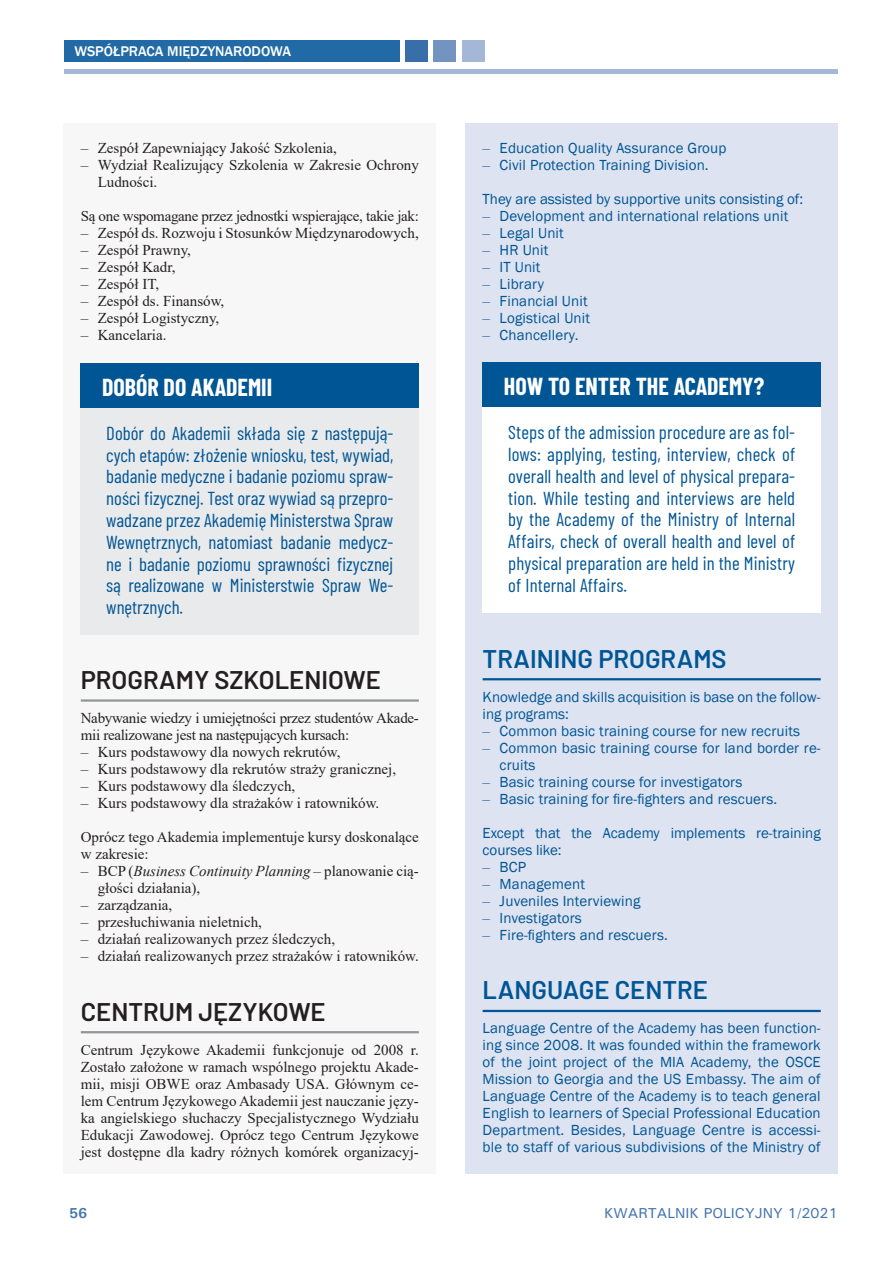
<style>
.page{position:relative;width:893px;height:1263px;background:#fff}
.page>*{position:absolute;margin:0;border:0;box-sizing:border-box;transform-origin:0 0}
.t1{font:600 25.5px "Barlow";color:#231f20}
.t2{font:600 25.5px "Barlow";color:#005595}
.t3{font:700 24px "Barlow Condensed";color:#fff}
.t4{font:18.75px/21.8px "Barlow Condensed";letter-spacing:.005em;color:#005595;text-align:justify}
.t5{font:15px/17px "Franklin Gothic";letter-spacing:.01em;color:#005595}
.t6{font:15px/17px "Times New Roman";color:#231f20}
.t7{font:15px/17px "Times New Roman";letter-spacing:-.02em;color:#231f20}
.t8{font:500 14.4px "Univers";color:#4476ae}
.t9{font:500 14.4px "Franklin Gothic";color:#fff}
.t10{font:700 14.4px "Univers";color:#4476ae}
.s1{font-style:italic}
.s2{font-family:"Times New Roman"}
</style>
<div class="page">
<hr style="left:64px;top:70px;width:774px;height:4px;background:#a4b7d7">
<div style="left:64px;top:41px;width:336px;height:21px;background:#216aa5"></div>
<div style="left:405px;top:41px;width:23px;height:21px;background:#386fa9"></div>
<div style="left:433px;top:41px;width:23px;height:21px;background:#7393c1"></div>
<div style="left:462px;top:41px;width:23px;height:21px;background:#a4b7d7"></div>
<div style="left:64px;top:123px;width:372px;height:1051px;background:#f7f7f8"></div>
<hr style="left:81px;top:699px;width:338px;height:3px;background:#939598">
<hr style="left:81px;top:1031px;width:338px;height:2px;background:#939598">
<div style="left:81px;top:363px;width:338px;height:45px;background:#005595"></div>
<div style="left:81px;top:408px;width:338px;height:227px;background:#e9eaeb"></div>
<div style="left:466px;top:123px;width:372px;height:1051px;background:#dde3f0"></div>
<hr style="left:483px;top:678px;width:338px;height:2px;background:#005595">
<hr style="left:483px;top:1010px;width:338px;height:2px;background:#005595">
<div style="left:483px;top:363px;width:338px;height:45px;background:#005595"></div>
<div style="left:483px;top:408px;width:338px;height:205px;background:#fff"></div>
<p class="t9" style="left:74px;top:43px;width:218px">WSPÓŁPRACA MIĘDZYNARODOWA</p>
<p class="t6" style="left:81px;top:139px;width:258px">– Zespół Zapewniający Jakość Szkolenia,</p>
<p class="t6" style="left:98px;top:156px;width:323px;text-indent:-17px">– Wydział Realizujący Szkolenia w Zakresie Ochrony<br>Ludności.</p>
<p class="t7" style="left:81px;top:207px;width:340px">Są one wspomagane przez jednostki wspierające, takie jak:</p>
<p class="t6" style="left:81px;top:224px;width:340px">– Zespół ds. Rozwoju i Stosunków Międzynarodowych,</p>
<p class="t6" style="left:81px;top:241px;width:112px">– Zespół Prawny,</p>
<p class="t6" style="left:81px;top:258px;width:96px">– Zespół Kadr,</p>
<p class="t6" style="left:81px;top:275px;width:80px">– Zespół IT,</p>
<p class="t6" style="left:81px;top:292px;width:145px">– Zespół ds. Finansów,</p>
<p class="t6" style="left:81px;top:309px;width:140px">– Zespół Logistyczny,</p>
<p class="t6" style="left:81px;top:326px;width:87px">– Kancelaria.</p>
<h2 class="t3" style="left:102px;top:370px;width:172px">DOBÓR DO AKADEMII</h2>
<p class="t4" style="left:106px;top:421px;width:289px">Dobór do Akademii składa się z następują&shy;cych etapów: złożenie wniosku, test, wywiad, badanie medyczne i badanie poziomu spraw&shy;ności fizycznej. Test oraz wywiad są przepro&shy;wadzane przez Akademię Ministerstwa Spraw Wewnętrznych, natomiast badanie medycz&shy;ne i badanie poziomu sprawności fizycznej są realizowane w Ministerstwie Spraw We&shy;wnętrznych.</p>
<h1 class="t1" style="left:81px;top:661px;width:302px">PROGRAMY SZKOLENIOWE</h1>
<p class="t7" style="left:81px;top:709px;width:340px">Nabywanie wiedzy i umiejętności przez studentów Akade&shy;mii realizowane jest na następujących kursach:</p>
<p class="t6" style="left:81px;top:743px;width:261px">– Kurs podstawowy dla nowych rekrutów,</p>
<p class="t6" style="left:81px;top:760px;width:317px">– Kurs podstawowy dla rekrutów straży granicznej,</p>
<p class="t6" style="left:81px;top:777px;width:216px">– Kurs podstawowy dla śledczych,</p>
<p class="t6" style="left:81px;top:794px;width:300px">– Kurs podstawowy dla strażaków i ratowników.</p>
<p class="t6" style="left:81px;top:828px;width:340px">Oprócz tego Akademia implementuje kursy doskonalące w zakresie:</p>
<p class="t6" style="left:98px;top:862px;width:323px;text-indent:-17px">– BCP (<span class="s1">Business Continuity Planning</span> – planowanie cią&shy;głości działania),</p>
<p class="t6" style="left:81px;top:896px;width:93px">– zarządzania,</p>
<p class="t6" style="left:81px;top:913px;width:183px">– przesłuchiwania nieletnich,</p>
<p class="t6" style="left:81px;top:930px;width:256px">– działań realizowanych przez śledczych,</p>
<p class="t6" style="left:81px;top:947px;width:340px">– działań realizowanych przez strażaków i ratowników.</p>
<h1 class="t1" style="left:81px;top:993px;width:246px">CENTRUM JĘZYKOWE</h1>
<p class="t6" style="left:81px;top:1041px;width:340px;text-align:justify">Centrum Językowe Akademii funkcjonuje od 2008 r.<br>Zostało założone w ramach wspólnego projektu Akade&shy;mii, misji OBWE oraz Ambasady USA. Głównym ce&shy;lem Centrum Językowego Akademii jest nauczanie języ&shy;ka angielskiego słuchaczy Specjalistycznego Wydziału Edukacji Zawodowej. Oprócz tego Centrum Językowe jest dostępne dla kadry różnych komórek organizacyj-</p>
<p class="t5" style="left:483px;top:140px;width:245px"><span class="s2">–</span> Education Quality Assurance Group</p>
<p class="t5" style="left:483px;top:157px;width:228px"><span class="s2">–</span> Civil Protection Training Division.</p>
<p class="t5" style="left:483px;top:191px;width:322px">They are assisted by supportive units consisting of:</p>
<p class="t5" style="left:483px;top:208px;width:307px"><span class="s2">–</span> Development and international relations unit</p>
<p class="t5" style="left:483px;top:225px;width:83px"><span class="s2">–</span> Legal Unit</p>
<p class="t5" style="left:483px;top:242px;width:67px"><span class="s2">–</span> HR Unit</p>
<p class="t5" style="left:483px;top:259px;width:59px"><span class="s2">–</span> IT Unit</p>
<p class="t5" style="left:483px;top:276px;width:63px"><span class="s2">–</span> Library</p>
<p class="t5" style="left:483px;top:293px;width:106px"><span class="s2">–</span> Financial Unit</p>
<p class="t5" style="left:483px;top:310px;width:109px"><span class="s2">–</span> Logistical Unit</p>
<p class="t5" style="left:483px;top:327px;width:97px"><span class="s2">–</span> Chancellery.</p>
<h2 class="t3" style="left:504px;top:369px;width:262px">HOW TO ENTER THE ACADEMY?</h2>
<p class="t4" style="left:508px;top:420px;width:289px">Steps of the admission procedure are as fol&shy;lows: applying, testing, interview, check of overall health and level of physical prepara&shy;tion. While testing and interviews are held by the Academy of the Ministry of Internal Affairs, check of overall health and level of physical preparation are held in the Ministry of Internal Affairs.</p>
<h1 class="t2" style="left:483px;top:640px;width:246px">TRAINING PROGRAMS</h1>
<p class="t5" style="left:483px;top:688px;width:340px">Knowledge and skills acquisition is base on the follow&shy;ing programs:</p>
<p class="t5" style="left:483px;top:722px;width:319px"><span class="s2">–</span> Common basic training course for new recruits</p>
<p class="t5" style="left:500px;top:739px;width:323px;text-indent:-17px"><span class="s2">–</span> Common basic training course for land border re&shy;cruits</p>
<p class="t5" style="left:483px;top:773px;width:261px"><span class="s2">–</span> Basic training course for investigators</p>
<p class="t5" style="left:483px;top:790px;width:296px"><span class="s2">–</span> Basic training for fire-fighters and rescuers.</p>
<p class="t5" style="left:483px;top:825px;width:340px">Except that the Academy implements re-training courses like:</p>
<p class="t5" style="left:483px;top:859px;width:45px"><span class="s2">–</span> BCP</p>
<p class="t5" style="left:483px;top:876px;width:104px"><span class="s2">–</span> Management</p>
<p class="t5" style="left:483px;top:893px;width:159px"><span class="s2">–</span> Juveniles Interviewing</p>
<p class="t5" style="left:483px;top:910px;width:101px"><span class="s2">–</span> Investigators</p>
<p class="t5" style="left:483px;top:927px;width:187px"><span class="s2">–</span> Fire-fighters and rescuers.</p>
<h1 class="t2" style="left:483px;top:971px;width:227px">LANGUAGE CENTRE</h1>
<p class="t5" style="left:483px;top:1020px;width:340px;text-align:justify">Language Centre of the Academy has been function&shy;ing since 2008. It was founded within the framework of the joint project of the MIA Academy, the OSCE Mission to Georgia and the US Embassy. The aim of Language Centre of the Academy is to teach general English to learners of Special Professional Education Department. Besides, Language Centre is accessi&shy;ble to staff of various subdivisions of the Ministry of</p>
<p class="t10" style="left:69px;top:1204px;width:20px">56</p>
<p class="t8" style="left:604px;top:1204px;width:235px">KWARTALNIK POLICYJNY 1/2021</p>
</div>
